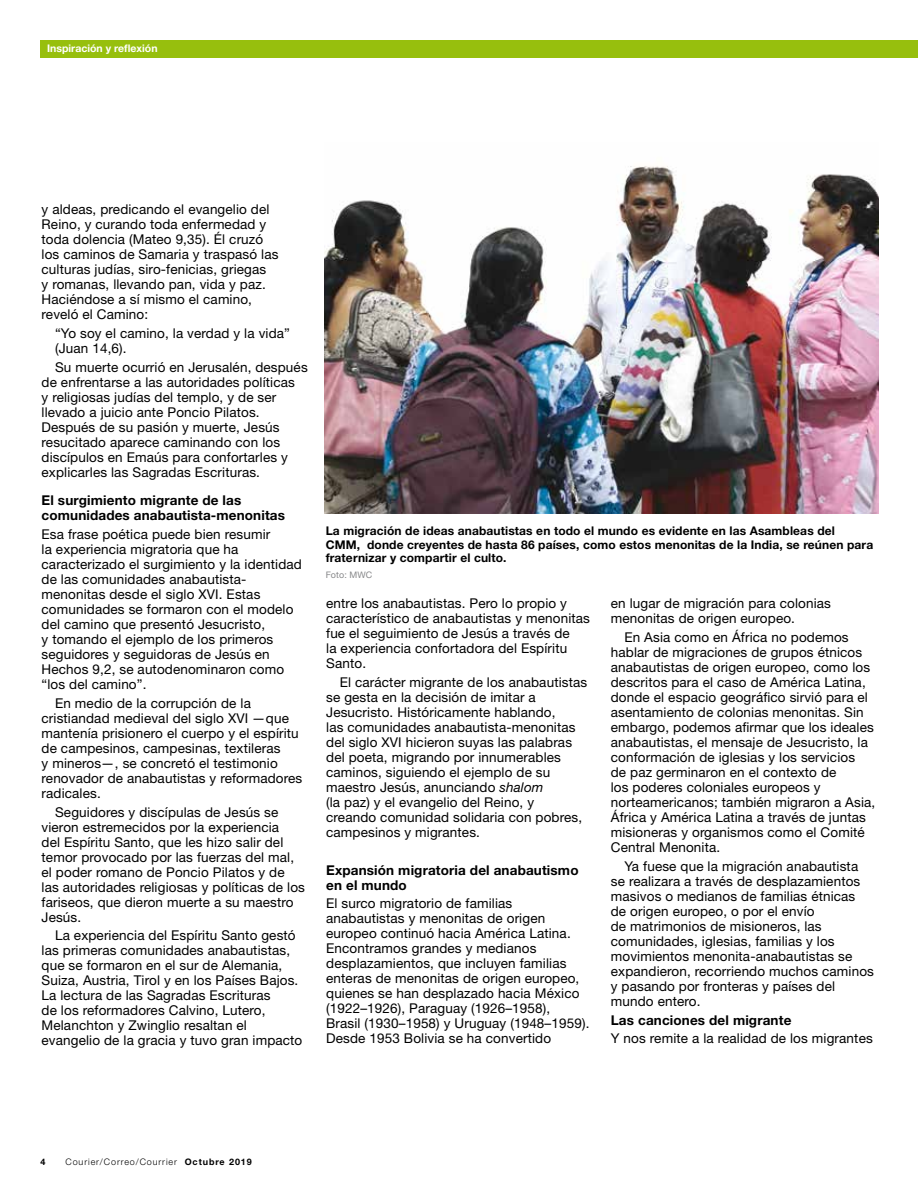
<style>
.page{position:relative;width:918px;height:1188px;background:#fff}
.page>*{position:absolute;margin:0;border:0;box-sizing:border-box;transform-origin:0 0}
.t1{font:13.5px/15px "Helvetica Neue LT Std";letter-spacing:.01em;color:#000}
.t2{font:700 13.5px/15px "Helvetica Neue LT Std";letter-spacing:.01em;color:#000}
.t3{font:700 12px/13.5px "Helvetica Neue LT Std";letter-spacing:.01em;color:#000}
.t4{font:700 10.5px "Helvetica Neue";color:#fff}
.t5{font:300 9px "Helvetica Neue LT Std";letter-spacing:.1em;color:#000}
.t6{font:9px "Helvetica Neue LT Std";letter-spacing:.01em;color:#87888a}
.t7{font:700 9px "Helvetica Neue LT Std";color:#000}
.s1{font-style:italic}
.s2{font-weight:700}
</style>
<div class="page">
<div style="left:40px;top:40px;width:878px;height:18px;background:#97bf0d"></div>
<img style="left:325px;top:166px;width:553px;height:348px">
<p class="t4" style="left:47px;top:42px;width:112px">Inspiración y reflexión</p>
<p class="t1" style="left:42px;top:202px;width:238px">y aldeas, predicando el evangelio del Reino, y curando toda enfermedad y toda dolencia (Mateo 9,35). Él cruzó los caminos de Samaria y traspasó las culturas judías, siro-fenicias, griegas<br>y romanas, llevando pan, vida y paz.<br>Haciéndose a sí mismo el camino, reveló el Camino:</p>
<p class="t1" style="left:55px;top:326px;width:236px">“Yo soy el camino, la verdad y la vida” (Juan 14,6).</p>
<p class="t1" style="left:42px;top:359px;width:268px;text-indent:14px">Su muerte ocurrió en Jerusalén, después de enfrentarse a las autoridades políticas<br>y religiosas judías del templo, y de ser llevado a juicio ante Poncio Pilatos.<br>Después de su pasión y muerte, Jesús resucitado aparece caminando con los discípulos en Emaús para confortarles y explicarles las Sagradas Escrituras.</p>
<p class="t2" style="left:42px;top:493px;width:245px">El surgimiento migrante de las comunidades anabautista-menonitas</p>
<p class="t1" style="left:42px;top:527px;width:262px">Esa frase poética puede bien resumir<br>la experiencia migratoria que ha caracterizado el surgimiento y la identidad de las comunidades anabautista&shy;menonitas desde el siglo XVI. Estas comunidades se formaron con el modelo del camino que presentó Jesucristo,<br>y tomando el ejemplo de los primeros seguidores y seguidoras de Jesús en Hechos 9,2, se autodenominaron como “los del camino”.</p>
<p class="t1" style="left:42px;top:695px;width:262px;text-indent:14px">En medio de la corrupción de la cristiandad medieval del siglo XVI <span class="s1">—</span>que mantenía prisionero el cuerpo y el espíritu de campesinos, campesinas, textileras<br>y mineros<span class="s1">—</span>, se concretó el testimonio renovador de anabautistas y reformadores radicales.</p>
<p class="t1" style="left:42px;top:804px;width:265px;text-indent:14px">Seguidores y discípulas de Jesús se vieron estremecidos por la experiencia<br>del Espíritu Santo, que les hizo salir del temor provocado por las fuerzas del mal, el poder romano de Poncio Pilatos y de las autoridades religiosas y políticas de los fariseos, que dieron muerte a su maestro Jesús.</p>
<p class="t1" style="left:42px;top:928px;width:262px;text-indent:14px">La experiencia del Espíritu Santo gestó las primeras comunidades anabautistas, que se formaron en el sur de Alemania, Suiza, Austria, Tirol y en los Países Bajos.<br>La lectura de las Sagradas Escrituras<br>de los reformadores Calvino, Lutero, Melanchton y Zwinglio resaltan el evangelio de la gracia y tuvo gran impacto</p>
<p class="t3" style="left:326px;top:524px;width:549px">La migración de ideas anabautistas en todo el mundo es evidente en las Asambleas del<br>CMM, donde creyentes de hasta 86 países, como estos menonitas de la India, se reúnen para fraternizar y compartir el culto.</p>
<p class="t6" style="left:326px;top:570px;width:48px">Foto: MWC</p>
<p class="t1" style="left:326px;top:596px;width:265px">entre los anabautistas. Pero lo propio y característico de anabautistas y menonitas fue el seguimiento de Jesús a través de<br>la experiencia confortadora del Espíritu Santo.</p>
<p class="t1" style="left:326px;top:675px;width:263px;text-indent:14px">El carácter migrante de los anabautistas se gesta en la decisión de imitar a Jesucristo. Históricamente hablando,<br>las comunidades anabautista-menonitas del siglo XVI hicieron suyas las palabras del poeta, migrando por innumerables caminos, siguiendo el ejemplo de su maestro Jesús, anunciando <span class="s1">shalom<br></span>(la paz) y el evangelio del Reino, y creando comunidad solidaria con pobres, campesinos y migrantes.</p>
<p class="t2" style="left:326px;top:862px;width:254px">Expansión migratoria del anabautismo en el mundo</p>
<p class="t1" style="left:326px;top:896px;width:265px">El surco migratorio de familias anabautistas y menonitas de origen europeo continuó hacia América Latina.<br>Encontramos grandes y medianos desplazamientos, que incluyen familias enteras de menonitas de origen europeo, quienes se han desplazado hacia México (1922–1926), Paraguay (1926–1958),<br>Brasil (1930–1958) y Uruguay (1948–1959).<br>Desde 1953 Bolivia se ha convertido</p>
<p class="t1" style="left:611px;top:596px;width:222px">en lugar de migración para colonias menonitas de origen europeo.</p>
<p class="t1" style="left:611px;top:630px;width:266px;text-indent:14px">En Asia como en África no podemos hablar de migraciones de grupos étnicos anabautistas de origen europeo, como los descritos para el caso de América Latina, donde el espacio geográfico sirvió para el asentamiento de colonias menonitas. Sin embargo, podemos afirmar que los ideales anabautistas, el mensaje de Jesucristo, la conformación de iglesias y los servicios<br>de paz germinaron en el contexto de<br>los poderes coloniales europeos y norteamericanos; también migraron a Asia, África y América Latina a través de juntas misioneras y organismos como el Comité Central Menonita.</p>
<p class="t1" style="left:611px;top:858px;width:265px;text-indent:14px">Ya fuese que la migración anabautista se realizara a través de desplazamientos masivos o medianos de familias étnicas de origen europeo, o por el envío<br>de matrimonios de misioneros, las comunidades, iglesias, familias y los movimientos menonita-anabautistas se expandieron, recorriendo muchos caminos y pasando por fronteras y países del mundo entero.</p>
<p class="t2" style="left:611px;top:1012px;width:182px">Las canciones del migrante</p>
<p class="t1" style="left:611px;top:1031px;width:263px">Y nos remite a la realidad de los migrantes</p>
<p class="t7" style="left:40px;top:1157px;width:7px">4</p>
<p class="t5" style="left:66px;top:1157px;width:188px">Courier/Correo/Courrier <span class="s2">Octubre 2019</span></p>
</div>
